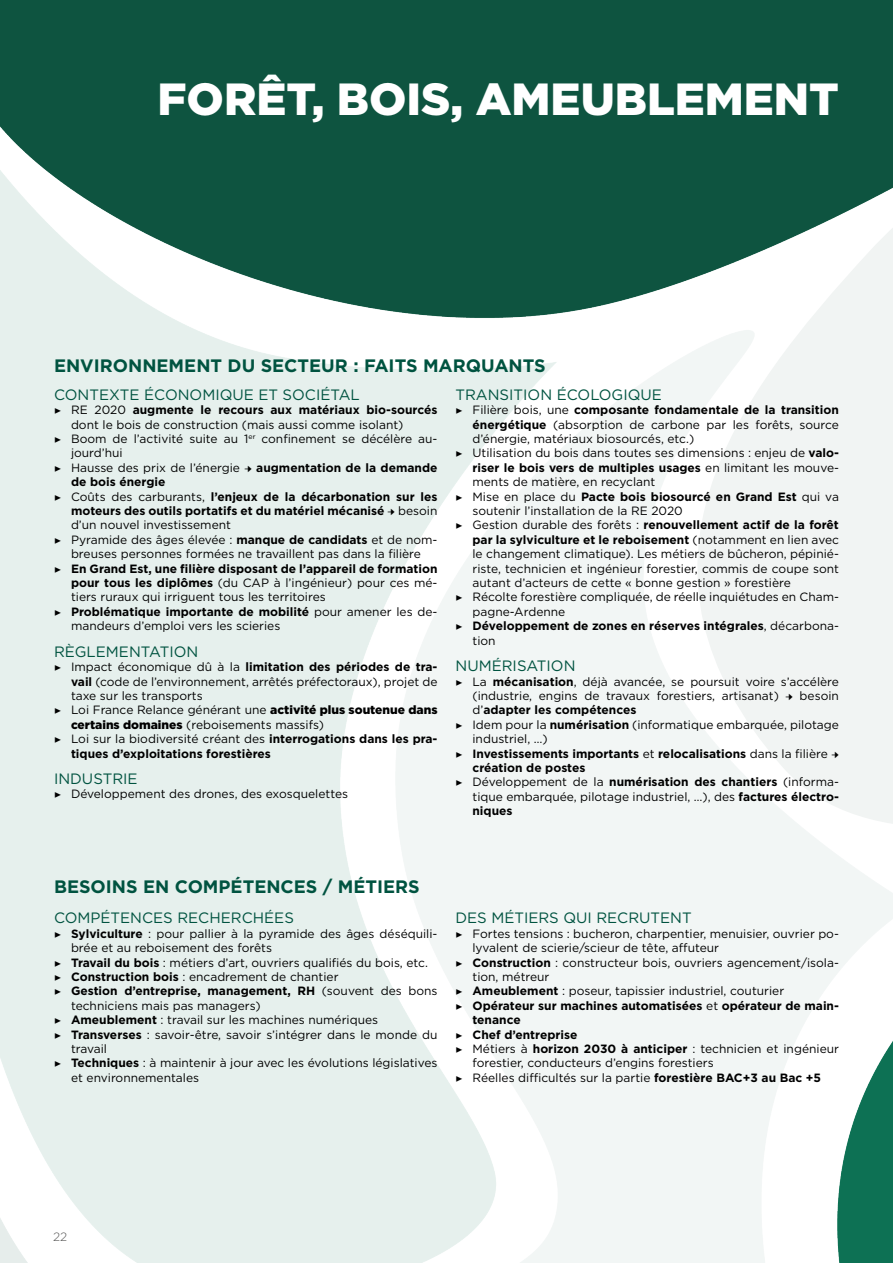
<style>
.page{position:relative;width:893px;height:1263px;background:#fff}
.page>*{position:absolute;margin:0;border:0;box-sizing:border-box;transform-origin:0 0}
.t1{font:900 45px "Gotham";color:#fff}
.t2{font:700 18px "Gotham";color:#005340}
.t3{font:15px "Gotham";color:#005340}
.t4{font:12px "Gotham";color:#000}
.t5{font:700 12px "Gotham";color:#000}
.t6{font:300 12px "Gotham";color:#575756}
.s1{font-family:"Minion Pro";font-weight:400}
.s2{font-weight:400}
.s3{font-family:"Minion Pro"}
.s4{font-weight:700}
.s5{font-weight:900}
</style>
<div class="page">
<img style="left:0;top:0;width:893px;height:1263px">
<svg style="left:609px;top:77px;width:284px;height:962px;fill:#f2f6f5"></svg>
<h1 class="t1" style="left:157px;top:68px;width:683px">FORÊT, BOIS, AMEUBLEMENT</h1>
<h2 class="t2" style="left:54px;top:353px;width:493px">ENVIRONNEMENT DU SECTEUR : FAITS MARQUANTS</h2>
<p class="t3" style="left:54px;top:385px;width:307px">CONTEXTE ÉCONOMIQUE ET SOCIÉTAL</p>
<p class="t5" style="left:54px;top:402px;width:385px"><span class="s1">▶</span> <span class="s2">RE 2020</span> augmente le recours aux matériaux bio-sourcés</p>
<p class="t4" style="left:71px;top:417px;width:334px">dont le bois de construction (mais aussi comme isolant)</p>
<p class="t4" style="left:54px;top:431px;width:385px"><span class="s3">▶</span> Boom de l’activité suite au 1<sup>er</sup> confinement se décélère au-</p>
<p class="t4" style="left:71px;top:445px;width:53px">jourd’hui</p>
<p class="t4" style="left:54px;top:460px;width:385px"><span class="s3">▶</span> Hausse des prix de l’énergie <span class="s3">→</span> <span class="s4">augmentation de la demande</span></p>
<p class="t5" style="left:71px;top:474px;width:96px">de bois énergie</p>
<p class="t5" style="left:54px;top:488px;width:385px"><span class="s1">▶</span> <span class="s2">Coûts des carburants,</span> l’enjeux de la décarbonation sur les</p>
<p class="t5" style="left:71px;top:503px;width:368px">moteurs des outils portatifs et du matériel mécanisé <span class="s1">→</span> <span class="s2">besoin</span></p>
<p class="t4" style="left:71px;top:517px;width:161px">d’un nouvel investissement</p>
<p class="t4" style="left:54px;top:532px;width:385px"><span class="s3">▶</span> Pyramide des âges élevée : <span class="s4">manque de candidats</span> et de nom-</p>
<p class="t4" style="left:71px;top:546px;width:351px">breuses personnes formées ne travaillent pas dans la filière</p>
<p class="t5" style="left:54px;top:560px;width:385px"><span class="s1">▶</span> En Grand Est, une filière disposant de l’appareil de formation</p>
<p class="t4" style="left:71px;top:575px;width:368px"><span class="s4">pour tous les diplômes</span> (du CAP à l’ingénieur) pour ces mé-</p>
<p class="t4" style="left:71px;top:589px;width:256px">tiers ruraux qui irriguent tous les territoires</p>
<p class="t5" style="left:54px;top:604px;width:385px"><span class="s1">▶</span> Problématique importante de mobilité <span class="s2">pour amener les de-</span></p>
<p class="t4" style="left:71px;top:618px;width:211px">mandeurs d’emploi vers les scieries</p>
<p class="t3" style="left:54px;top:642px;width:146px">RÈGLEMENTATION</p>
<p class="t5" style="left:54px;top:659px;width:385px"><span class="s1">▶</span> <span class="s2">Impact économique dû à la</span> limitation des périodes de tra-</p>
<p class="t4" style="left:71px;top:674px;width:368px"><span class="s4">vail</span> (code de l’environnement, arrêtés préfectoraux), projet de</p>
<p class="t4" style="left:71px;top:688px;width:133px">taxe sur les transports</p>
<p class="t4" style="left:54px;top:702px;width:385px"><span class="s3">▶</span> Loi France Relance générant une <span class="s5">activité plus soutenue dans</span></p>
<p class="t4" style="left:71px;top:717px;width:255px"><span class="s5">certains domaines</span> (reboisements massifs)</p>
<p class="t4" style="left:54px;top:731px;width:385px"><span class="s3">▶</span> Loi sur la biodiversité créant des <span class="s4">interrogations dans les pra-</span></p>
<p class="t5" style="left:71px;top:745px;width:201px">tiques d’exploitations forestières</p>
<p class="t3" style="left:54px;top:769px;width:85px">INDUSTRIE</p>
<p class="t4" style="left:54px;top:786px;width:296px"><span class="s3">▶</span> Développement des drones, des exosquelettes</p>
<p class="t3" style="left:455px;top:385px;width:208px">TRANSITION ÉCOLOGIQUE</p>
<p class="t5" style="left:455px;top:402px;width:385px"><span class="s1">▶</span> <span class="s2">Filière bois, une</span> composante fondamentale de la transition</p>
<p class="t4" style="left:472px;top:417px;width:368px"><span class="s4">énergétique</span> (absorption de carbone par les forêts, source</p>
<p class="t4" style="left:472px;top:431px;width:223px">d’énergie, matériaux biosourcés, etc.)</p>
<p class="t4" style="left:455px;top:445px;width:385px"><span class="s3">▶</span> Utilisation du bois dans toutes ses dimensions : enjeu de <span class="s4">valo-</span></p>
<p class="t5" style="left:472px;top:460px;width:368px">riser le bois vers de multiples usages <span class="s2">en limitant les mouve-</span></p>
<p class="t4" style="left:472px;top:474px;width:184px">ments de matière, en recyclant</p>
<p class="t5" style="left:455px;top:488px;width:385px"><span class="s1">▶</span> <span class="s2">Mise en place du</span> Pacte bois biosourcé en Grand Est <span class="s2">qui va</span></p>
<p class="t4" style="left:472px;top:503px;width:212px">soutenir l’installation de la RE 2020</p>
<p class="t5" style="left:455px;top:517px;width:385px"><span class="s1">▶</span> <span class="s2">Gestion durable des forêts :</span> renouvellement actif de la forêt</p>
<p class="t5" style="left:472px;top:532px;width:368px">par la sylviculture et le reboisement <span class="s2">(notamment en lien avec</span></p>
<p class="t4" style="left:472px;top:546px;width:368px">le changement climatique). Les métiers de bûcheron, pépinié-</p>
<p class="t4" style="left:472px;top:561px;width:368px">riste, technicien et ingénieur forestier, commis de coupe sont</p>
<p class="t4" style="left:472px;top:575px;width:320px">autant d’acteurs de cette « bonne gestion » forestière</p>
<p class="t4" style="left:455px;top:589px;width:385px"><span class="s3">▶</span> Récolte forestière compliquée, de réelle inquiétudes en Cham-</p>
<p class="t4" style="left:472px;top:604px;width:94px">pagne-Ardenne</p>
<p class="t5" style="left:455px;top:618px;width:385px"><span class="s1">▶</span> Développement de zones en réserves intégrales<span class="s2">, décarbona-</span></p>
<p class="t4" style="left:472px;top:633px;width:25px">tion</p>
<p class="t3" style="left:455px;top:656px;width:122px">NUMÉRISATION</p>
<p class="t4" style="left:455px;top:674px;width:385px"><span class="s3">▶</span> La <span class="s4">mécanisation</span>, déjà avancée, se poursuit voire s’accélère</p>
<p class="t4" style="left:472px;top:688px;width:368px">(industrie, engins de travaux forestiers, artisanat) <span class="s3">→</span> besoin</p>
<p class="t5" style="left:472px;top:702px;width:165px"><span class="s2">d’</span>adapter les compétences</p>
<p class="t4" style="left:455px;top:717px;width:385px"><span class="s3">▶</span> Idem pour la <span class="s4">numérisation</span> (informatique embarquée, pilotage</p>
<p class="t4" style="left:472px;top:731px;width:77px">industriel, …)</p>
<p class="t5" style="left:455px;top:745px;width:385px"><span class="s1">▶</span> Investissements importants <span class="s2">et</span> relocalisations <span class="s2">dans la filière</span> <span class="s1">→</span></p>
<p class="t5" style="left:472px;top:760px;width:114px">création de postes</p>
<p class="t4" style="left:455px;top:774px;width:385px"><span class="s3">▶</span> Développement de la <span class="s4">numérisation des chantiers</span> (informa-</p>
<p class="t4" style="left:472px;top:789px;width:368px">tique embarquée, pilotage industriel, …), des <span class="s4">factures électro-</span></p>
<p class="t5" style="left:472px;top:803px;width:42px">niques</p>
<h2 class="t2" style="left:54px;top:874px;width:367px">BESOINS EN COMPÉTENCES / MÉTIERS</h2>
<p class="t3" style="left:54px;top:908px;width:241px">COMPÉTENCES RECHERCHÉES</p>
<p class="t4" style="left:54px;top:926px;width:385px"><span class="s3">▶</span> <span class="s4">Sylviculture</span> : pour pallier à la pyramide des âges déséquili-</p>
<p class="t4" style="left:71px;top:940px;width:203px">brée et au reboisement des forêts</p>
<p class="t4" style="left:54px;top:954px;width:376px"><span class="s3">▶</span> <span class="s4">Travail du bois</span> : métiers d’art, ouvriers qualifiés du bois, etc.</p>
<p class="t4" style="left:54px;top:969px;width:286px"><span class="s3">▶</span> <span class="s4">Construction bois</span> : encadrement de chantier</p>
<p class="t5" style="left:54px;top:983px;width:385px"><span class="s1">▶</span> Gestion d’entreprise, management, RH <span class="s2">(souvent des bons</span></p>
<p class="t4" style="left:71px;top:998px;width:191px">techniciens mais pas managers)</p>
<p class="t4" style="left:54px;top:1012px;width:326px"><span class="s3">▶</span> <span class="s4">Ameublement</span> : travail sur les machines numériques</p>
<p class="t4" style="left:54px;top:1026px;width:385px"><span class="s3">▶</span> <span class="s4">Transverses</span> : savoir-être, savoir s’intégrer dans le monde du</p>
<p class="t4" style="left:71px;top:1041px;width:38px">travail</p>
<p class="t4" style="left:54px;top:1055px;width:385px"><span class="s3">▶</span> <span class="s4">Techniques</span> : à maintenir à jour avec les évolutions législatives</p>
<p class="t4" style="left:71px;top:1070px;width:130px">et environnementales</p>
<p class="t3" style="left:455px;top:908px;width:238px">DES MÉTIERS QUI RECRUTENT</p>
<p class="t4" style="left:455px;top:926px;width:385px"><span class="s3">▶</span> Fortes tensions : bucheron, charpentier, menuisier, ouvrier po-</p>
<p class="t4" style="left:472px;top:940px;width:248px">lyvalent de scierie/scieur de tête, affuteur</p>
<p class="t4" style="left:455px;top:954px;width:385px"><span class="s3">▶</span> <span class="s4">Construction</span> : constructeur bois, ouvriers agencement/isola-</p>
<p class="t4" style="left:472px;top:969px;width:78px">tion, métreur</p>
<p class="t4" style="left:455px;top:983px;width:330px"><span class="s3">▶</span> <span class="s4">Ameublement</span> : poseur, tapissier industriel, couturier</p>
<p class="t5" style="left:455px;top:997px;width:385px"><span class="s1">▶</span> Opérateur sur machines automatisées <span class="s2">et</span> opérateur de main-</p>
<p class="t5" style="left:472px;top:1012px;width:50px">tenance</p>
<p class="t5" style="left:455px;top:1026px;width:124px"><span class="s1">▶</span> Chef d’entreprise</p>
<p class="t4" style="left:455px;top:1041px;width:385px"><span class="s3">▶</span> Métiers à <span class="s4">horizon 2030 à anticiper</span> : technicien et ingénieur</p>
<p class="t4" style="left:472px;top:1055px;width:243px">forestier, conducteurs d’engins forestiers</p>
<p class="t4" style="left:455px;top:1070px;width:367px"><span class="s3">▶</span> Réelles difficultés sur la partie <span class="s4">forestière BAC+3 au Bac +5</span></p>
<p class="t6" style="left:53px;top:1229px;width:16px">22</p>
</div>
